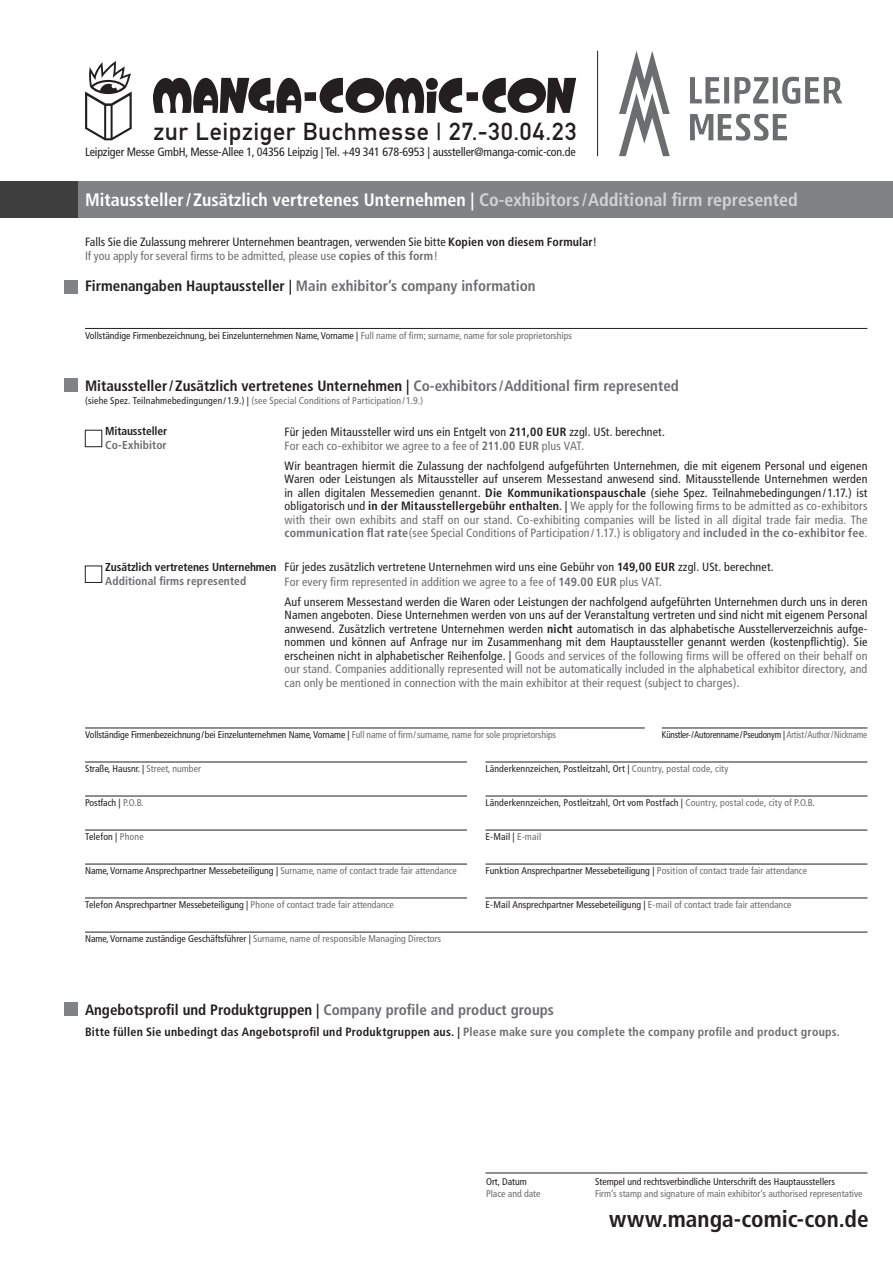
<style>
.page{position:relative;width:893px;height:1263px;background:#fff}
.page>*{position:absolute;margin:0;border:0;box-sizing:border-box;transform-origin:0 0}
.t1{font:24.3px "DIN Mittelschrift";letter-spacing:.025em;color:#231f20}
.t2{font:700 condensed 23.25px "Frutiger";color:#231f20}
.t3{font:700 condensed 18px "Frutiger";color:#fff}
.t4{font:700 condensed 15px "Frutiger";color:#231f20}
.t5{font:700 condensed 15px "Frutiger";color:#6c6d70}
.t6{font:condensed 12px/13.5px "Frutiger";letter-spacing:.01em;color:#231f20}
.t7{font:700 condensed 12px "Frutiger";letter-spacing:.02em;color:#231f20}
.t8{font:condensed 12px "Frutiger";letter-spacing:-.015em;color:#231f20}
.t9{font:700 condensed 11.55px "Frutiger";letter-spacing:-.01em;color:#231f20}
.t10{font:700 condensed 11.55px "Frutiger";letter-spacing:.01em;color:#6c6d70}
.t11{font:condensed 9.75px "Frutiger";color:#231f20}
.t12{font:condensed 9.75px "Frutiger";color:#6c6d70}
.t13{font:condensed 9.75px "Frutiger";letter-spacing:.02em;color:#6c6d70}
.t14{font:condensed 9.75px "Frutiger";letter-spacing:-.02em;color:#231f20;scale:.93 1}
.t15{font:condensed 9.75px "Frutiger";letter-spacing:.02em;color:#231f20}
.s1{color:#d1d2d4}
.s2{font-weight:700}
.s3{color:#6c6d70}
.s4{font-weight:700;color:#6c6d70}
.s5{color:#231f20}
</style>
<div class="page">
<hr style="left:597px;top:51px;width:1px;height:105px;background:#231f20">
<svg style="left:690px;top:114px;width:97px;height:27px"></svg>
<svg style="left:690px;top:77px;width:152px;height:27px"></svg>
<svg style="left:619px;top:51px;width:51px;height:105px"></svg>
<div style="left:0;top:182px;width:893px;height:36px;background:#808285"></div>
<div style="left:0;top:182px;width:78px;height:36px;background:#3e3e3f"></div>
<hr style="left:485px;top:1173px;width:382px;height:1px;background:#231f20">
<div style="left:64px;top:280px;width:14px;height:14px;background:#808285"></div>
<hr style="left:85px;top:328px;width:782px;height:1px;background:#231f20">
<div style="left:64px;top:378px;width:14px;height:14px;background:#808285"></div>
<div style="left:85px;top:430px;width:17px;height:17px;border:1px solid #231f20"></div>
<div style="left:85px;top:566px;width:17px;height:17px;border:1px solid #231f20"></div>
<hr style="left:485px;top:830px;width:382px;height:1px;background:#231f20">
<hr style="left:485px;top:898px;width:382px;height:1px;background:#231f20">
<hr style="left:85px;top:830px;width:382px;height:1px;background:#231f20">
<hr style="left:85px;top:898px;width:382px;height:1px;background:#231f20">
<hr style="left:485px;top:762px;width:382px;height:1px;background:#231f20">
<hr style="left:85px;top:762px;width:382px;height:1px;background:#231f20">
<hr style="left:485px;top:796px;width:382px;height:1px;background:#231f20">
<hr style="left:85px;top:796px;width:382px;height:1px;background:#231f20">
<hr style="left:85px;top:864px;width:382px;height:1px;background:#231f20">
<hr style="left:485px;top:864px;width:382px;height:1px;background:#231f20">
<hr style="left:85px;top:932px;width:782px;height:1px;background:#231f20">
<div style="left:64px;top:1002px;width:14px;height:14px;background:#808285"></div>
<hr style="left:85px;top:728px;width:560px;height:1px;background:#231f20">
<hr style="left:662px;top:728px;width:205px;height:1px;background:#231f20">
<div style="left:304px;top:92px;width:12px;height:9px;background:#231f20"></div>
<div style="left:466px;top:92px;width:12px;height:9px;background:#231f20"></div>
<svg style="left:153px;top:78px;width:148px;height:35px"></svg>
<svg style="left:320px;top:78px;width:142px;height:35px"></svg>
<svg style="left:482px;top:78px;width:94px;height:35px"></svg>
<svg style="left:85px;top:61px;width:47px;height:79px"></svg>
<h1 class="t1" style="left:154px;top:118px;width:425px">zur Leipziger Buchmesse | 27.-30.04.23</h1>
<p class="t8" style="left:85px;top:145px;width:492px">Leipziger Messe GmbH, Messe-Allee 1, 04356 Leipzig | Tel. +49 341 678-6953 | aussteller@manga-comic-con.de</p>
<h3 class="t3" style="left:85px;top:189px;width:714px">Mitaussteller/Zusätzlich vertretenes Unternehmen | <span class="s1">Co-exhibitors /Additional firm represented</span></h3>
<p class="t6" style="left:85px;top:235px;width:513px;line-height:14.4px">Falls Sie die Zulassung mehrerer Unternehmen beantragen, verwenden Sie bitte <span class="s2">Kopien von diesem Formular</span>!<br><span class="s3">If you apply for several firms to be admitted, please use</span> <span class="s4">copies of this form</span><span class="s3">!</span></p>
<p class="t5" style="left:85px;top:277px;width:452px"><span class="s5">Firmenangaben Hauptaussteller |</span> Main exhibitor’s company information</p>
<p class="t11" style="left:85px;top:330px;width:488px">Vollständige Firmenbezeichnung, bei Einzelunternehmen Name, Vorname | <span class="s3">Full name of firm; surname, name for sole proprietorships</span></p>
<p class="t4" style="left:85px;top:377px;width:595px">Mitaussteller/Zusätzlich vertretenes Unternehmen | <span class="s3">Co-exhibitors /Additional firm represented</span></p>
<p class="t9" style="left:105px;top:424px;width:63px">Mitaussteller</p>
<p class="t10" style="left:105px;top:438px;width:63px">Co-Exhibitor</p>
<p class="t6" style="left:285px;top:459px;width:584px;text-align:justify">Wir beantragen hiermit die Zulassung der nachfolgend aufgeführten Unternehmen, die mit eigenem Personal und eigenen Waren oder Leistungen als Mitaussteller auf unserem Messestand anwesend sind. Mitausstellende Unternehmen werden in allen digitalen Messemedien genannt. <span class="s2">Die Kommunikationspauschale</span> (siehe Spez. Teilnahmebedingungen / 1.17.) ist obligatorisch und <span class="s2">in der Mitausstellergebühr enthalten</span>. | <span class="s3">We apply for the following firms to be admitted as co-exhibitors with their own exhibits and staff on our stand. Co-exhibiting companies will be listed in all digital trade fair media. The </span><span class="s4">communication flat rate</span><span class="s3">(see Special Conditions of Participation / 1.17.) is obligatory and</span> <span class="s4">included in the co-exhibitor fee</span><span class="s3">.</span></p>
<p class="t9" style="left:105px;top:560px;width:173px">Zusätzlich vertretenes Unternehmen</p>
<p class="t10" style="left:105px;top:574px;width:142px">Additional firms represented</p>
<p class="t6" style="left:285px;top:595px;width:584px;text-align:justify">Auf unserem Messestand werden die Waren oder Leistungen der nachfolgend aufgeführten Unternehmen durch uns in deren Namen angeboten. Diese Unternehmen werden von uns auf der Veranstaltung vertreten und sind nicht mit eigenem Personal anwesend. Zusätzlich vertretene Unternehmen werden <span class="s2">nicht</span> automatisch in das alphabetische Ausstellerverzeichnis aufge&shy;nommen und können auf Anfrage nur im Zusammenhang mit dem Hauptaussteller genannt werden (kostenpflichtig). Sie erscheinen nicht in alphabetischer Reihenfolge. | <span class="s3">Goods and services of the following firms will be offered on their behalf on our stand. Companies additionally represented will not be automatically included in the alphabetical exhibitor directory, and can only be mentioned in connection with the main exhibitor at their request (subject to charges).</span></p>
<p class="t13" style="left:85px;top:395px;width:340px"><span class="s5">(siehe Spez. Teilnahmebedingungen/1.9.) |</span> (see Special Conditions of Participation/1.9.)</p>
<p class="t6" style="left:285px;top:424px;width:382px;line-height:14.4px">Für jeden Mitaussteller wird uns ein Entgelt von <span class="s2">211,00 EUR</span> zzgl. USt. berechnet.<br><span class="s3">For each co-exhibitor we agree to a fee of</span> <span class="s4">211.00 EUR</span> <span class="s3">plus VAT.</span></p>
<p class="t6" style="left:285px;top:560px;width:491px;line-height:14.4px">Für jedes zusätzlich vertretene Unternehmen wird uns eine Gebühr von <span class="s2">149,00 EUR</span> zzgl. USt. berechnet.<br><span class="s3">For every firm represented in addition we agree to a fee of</span> <span class="s4">149.00 EUR</span> <span class="s3">plus VAT.</span></p>
<p class="t11" style="left:85px;top:729px;width:473px">Vollständige Firmenbezeichnung/bei Einzelunternehmen Name, Vorname | <span class="s3">Full name of firm/surname, name for sole proprietorships</span></p>
<p class="t14" style="left:662px;top:729px;width:222px">Künstler-/Autorenname/Pseudonym | <span class="s3">Artist/Author/Nickname</span></p>
<p class="t11" style="left:85px;top:763px;width:117px">Straße, Hausnr. | <span class="s3">Street, number</span></p>
<p class="t11" style="left:485px;top:763px;width:245px">Länderkennzeichen, Postleitzahl, Ort | <span class="s3">Country, postal code, city</span></p>
<p class="t11" style="left:85px;top:797px;width:60px">Postfach | <span class="s3">P.O.B.</span></p>
<p class="t11" style="left:485px;top:797px;width:331px">Länderkennzeichen, Postleitzahl, Ort vom Postfach | <span class="s3">Country, postal code, city of P.O.B.</span></p>
<p class="t15" style="left:85px;top:831px;width:60px">Telefon | <span class="s3">Phone</span></p>
<p class="t11" style="left:485px;top:831px;width:57px">E-Mail | <span class="s3">E-mail</span></p>
<p class="t11" style="left:85px;top:865px;width:373px">Name, Vorname Ansprechpartner Messebeteiligung | <span class="s3">Surname, name of contact trade fair attendance</span></p>
<p class="t11" style="left:485px;top:865px;width:323px">Funktion Ansprechpartner Messebeteiligung | <span class="s3">Position of contact trade fair attendance</span></p>
<p class="t11" style="left:85px;top:899px;width:310px">Telefon Ansprechpartner Messebeteiligung | <span class="s3">Phone of contact trade fair attendance</span></p>
<p class="t12" style="left:85px;top:933px;width:358px"><span class="s5">Name, Vorname zuständige Geschäftsführer |</span> Surname, name of responsible Managing Directors</p>
<p class="t11" style="left:485px;top:899px;width:307px">E-Mail Ansprechpartner Messebeteiligung | <span class="s3">E-mail of contact trade fair attendance</span></p>
<p class="t4" style="left:85px;top:1001px;width:470px">Angebotsprofil und Produktgruppen | <span class="s3">Company profile and product groups</span></p>
<p class="t7" style="left:85px;top:1025px;width:756px">Bitte füllen Sie unbedingt das Angebotsprofil und Produktgruppen aus. | <span class="s3">Please make sure you complete the company profile and product groups.</span></p>
<p class="t11" style="left:486px;top:1176px;width:42px">Ort, Datum</p>
<p class="t12" style="left:486px;top:1188px;width:56px">Place and date</p>
<p class="t11" style="left:595px;top:1176px;width:241px">Stempel und rechtsverbindliche Unterschrift des Hauptausstellers</p>
<p class="t12" style="left:595px;top:1188px;width:269px">Firm’s stamp and signature of main exhibitor’s authorised representative</p>
<h2 class="t2" style="left:609px;top:1205px;width:261px">www.manga-comic-con.de</h2>
</div>
